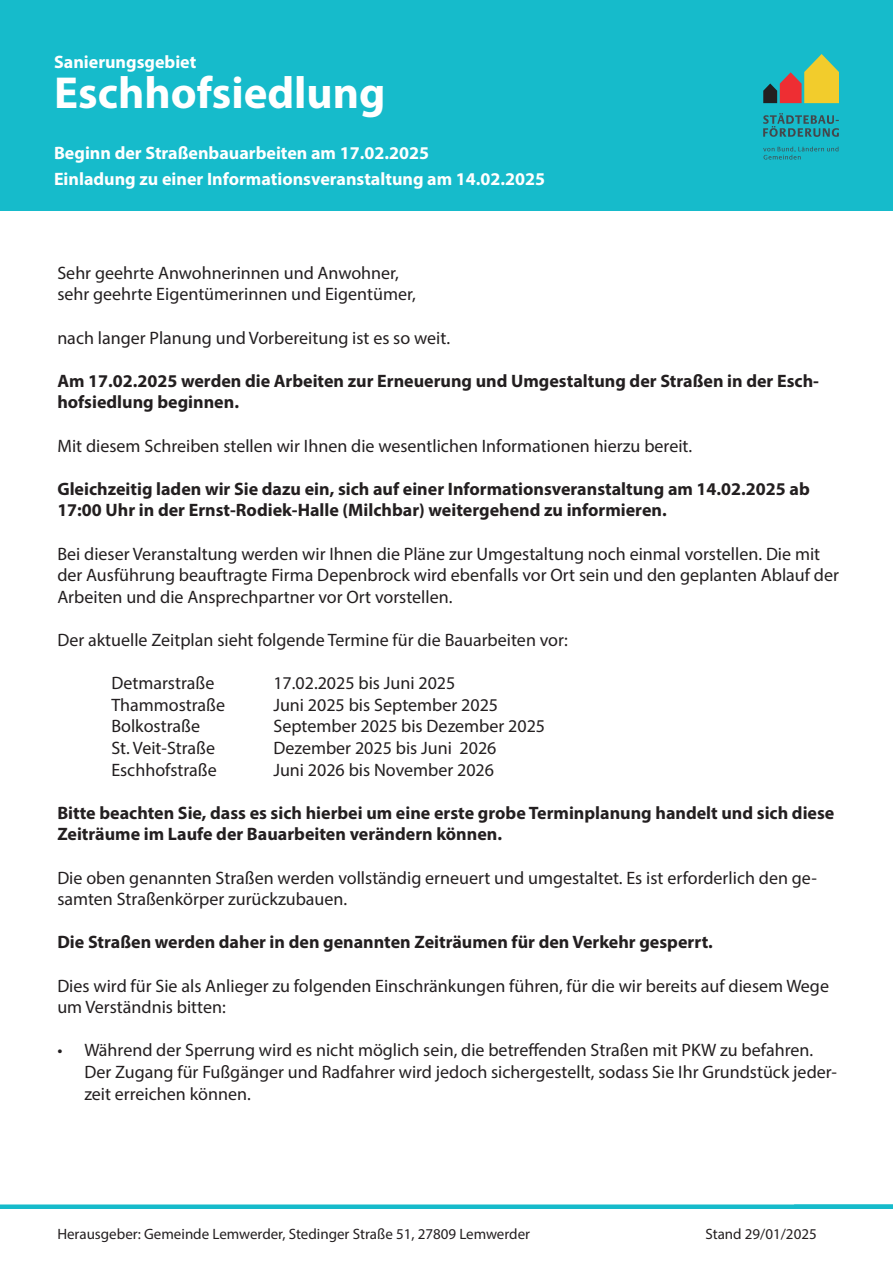
<style>
.page{position:relative;width:893px;height:1263px;background:#fff}
.page>*{position:absolute;margin:0;border:0;box-sizing:border-box;transform-origin:0 0}
.t1{font:700 45px "Myriad Pro";color:#fff}
.t2{font:18px/21.6px "Myriad Pro";color:#231f20}
.t3{font:700 18px/21.6px "Myriad Pro";color:#231f20}
.t4{font:700 18px/25.5px "Myriad Pro";color:#fff}
.t5{font:15px "Myriad Pro";color:#231f20}
</style>
<div class="page">
<div style="left:0;top:0;width:893px;height:210px;background:#16bbcb"></div>
<div style="left:0;top:1204px;width:893px;height:5px;background:#16bbcb"></div>
<svg style="left:763px;top:54px;width:76px;height:49px"></svg>
<svg style="left:763px;top:147px;width:75px;height:12px"></svg>
<svg style="left:763px;top:113px;width:76px;height:24px"></svg>
<p class="t4" style="left:54px;top:48px;width:144px">Sanierungsgebiet</p>
<h1 class="t1" style="left:54px;top:63px;width:333px">Eschhofsiedlung</h1>
<p class="t4" style="left:54px;top:140px;width:493px">Beginn der Straßenbauarbeiten am 17.02.2025<br>Einladung zu einer Informationsveranstaltung am 14.02.2025</p>
<p class="t2" style="left:57px;top:262px;width:360px">Sehr geehrte Anwohnerinnen und Anwohner, sehr geehrte Eigentümerinnen und Eigentümer,</p>
<p class="t2" style="left:57px;top:326px;width:394px">nach langer Planung und Vorbereitung ist es so weit.</p>
<p class="t3" style="left:57px;top:369px;width:763px">Am 17.02.2025 werden die Arbeiten zur Erneuerung und Umgestaltung der Straßen in der Esch&shy;hofsiedlung beginnen.</p>
<p class="t2" style="left:57px;top:434px;width:636px">Mit diesem Schreiben stellen wir Ihnen die wesentlichen Informationen hierzu bereit.</p>
<p class="t3" style="left:57px;top:477px;width:754px">Gleichzeitig laden wir Sie dazu ein, sich auf einer Informationsveranstaltung am 14.02.2025 ab<br>17:00 Uhr in der Ernst-Rodiek-Halle (Milchbar) weitergehend zu informieren.</p>
<p class="t2" style="left:57px;top:542px;width:783px">Bei dieser Veranstaltung werden wir Ihnen die Pläne zur Umgestaltung noch einmal vorstellen. Die mit der Ausführung beauftragte Firma Depenbrock wird ebenfalls vor Ort sein und den geplanten Ablauf der<br>Arbeiten und die Ansprechpartner vor Ort vorstellen.</p>
<p class="t2" style="left:57px;top:629px;width:512px">Der aktuelle Zeitplan sieht folgende Termine für die Bauarbeiten vor:</p>
<p class="t2" style="left:111px;top:672px;width:105px">Detmarstraße</p>
<p class="t2" style="left:273px;top:672px;width:184px">17.02.2025 bis Juni 2025</p>
<p class="t2" style="left:111px;top:694px;width:115px">Thammostraße</p>
<p class="t2" style="left:273px;top:694px;width:226px">Juni 2025 bis September 2025</p>
<p class="t2" style="left:111px;top:715px;width:90px">Bolkostraße</p>
<p class="t2" style="left:273px;top:715px;width:273px">September 2025 bis Dezember 2025</p>
<p class="t2" style="left:111px;top:737px;width:105px">St. Veit-Straße</p>
<p class="t2" style="left:273px;top:737px;width:225px">Dezember 2025 bis Juni 2026</p>
<p class="t2" style="left:111px;top:758px;width:107px">Eschhofstraße</p>
<p class="t2" style="left:273px;top:758px;width:222px">Juni 2026 bis November 2026</p>
<p class="t3" style="left:57px;top:801px;width:779px">Bitte beachten Sie, dass es sich hierbei um eine erste grobe Terminplanung handelt und sich diese<br>Zeiträume im Laufe der Bauarbeiten verändern können.</p>
<p class="t2" style="left:57px;top:866px;width:761px">Die oben genannten Straßen werden vollständig erneuert und umgestaltet. Es ist erforderlich den ge&shy;samten Straßenkörper zurückzubauen.</p>
<p class="t3" style="left:57px;top:931px;width:657px">Die Straßen werden daher in den genannten Zeiträumen für den Verkehr gesperrt.</p>
<p class="t2" style="left:57px;top:974px;width:773px">Dies wird für Sie als Anlieger zu folgenden Einschränkungen führen, für die wir bereits auf diesem Wege um Verständnis bitten:</p>
<p class="t2" style="left:84px;top:1039px;width:754px;text-indent:-27px">• Während der Sperrung wird es nicht möglich sein, die betreffenden Straßen mit PKW zu befahren.<br>Der Zugang für Fußgänger und Radfahrer wird jedoch sichergestellt, sodass Sie Ihr Grundstück jeder&shy;zeit erreichen können.</p>
<p class="t5" style="left:57px;top:1225px;width:474px">Herausgeber: Gemeinde Lemwerder, Stedinger Straße 51, 27809 Lemwerder</p>
<p class="t5" style="left:705px;top:1225px;width:113px">Stand 29/01/2025</p>
</div>
